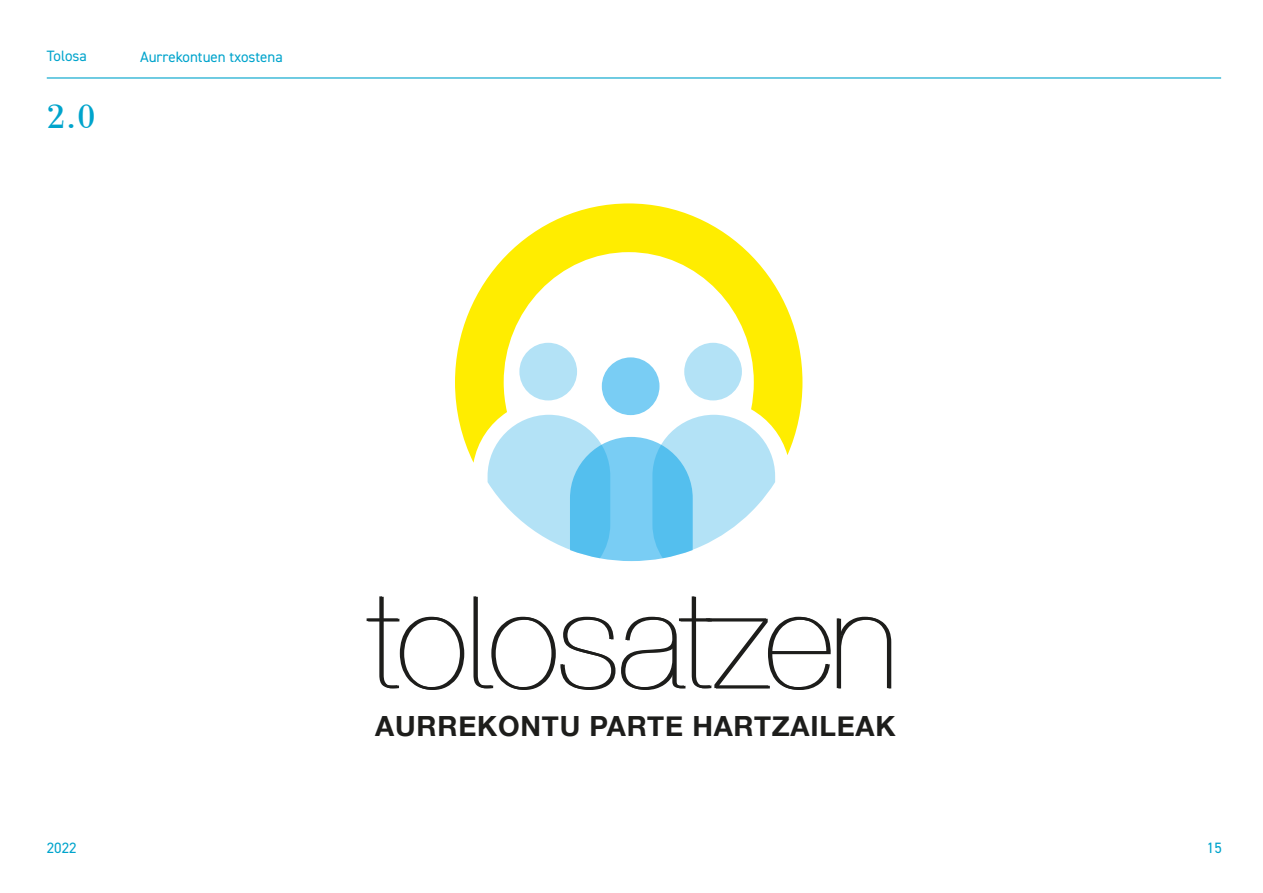
<style>
.page{position:relative;width:1263px;height:893px;background:#fff}
.page>*{position:absolute;margin:0;border:0;box-sizing:border-box;transform-origin:0 0}
.t1{font:36px "Filosofia Unicase";color:#00a4cc}
.t2{font:700 27.75px "Helvetica Neue";letter-spacing:.03em;color:#1d1d1b}
.t3{font:15px "DIN2014";color:#00a4cc}
</style>
<div class="page">
<svg style="left:367px;top:596px;width:97px;height:94px"></svg>
<svg style="left:473px;top:596px;width:142px;height:94px"></svg>
<svg style="left:621px;top:596px;width:210px;height:94px"></svg>
<svg style="left:837px;top:617px;width:54px;height:71px"></svg>
<svg style="left:455px;top:203px;width:347px;height:260px"></svg>
<svg style="left:487px;top:343px;width:288px;height:218px"></svg>
<hr style="left:47px;top:77px;width:1174px;height:2px;background:#00a4cc">
<p class="t3" style="left:47px;top:47px;width:42px">Tolosa</p>
<h1 class="t1" style="left:47px;top:95px;width:51px">2.0</h1>
<p class="t3" style="left:140px;top:47px;width:144px">Aurrekontuen txostena</p>
<h2 class="t2" style="left:375px;top:704px;width:522px">AURREKONTU PARTE HARTZAILEAK</h2>
<p class="t3" style="left:47px;top:839px;width:31px">2022</p>
<p class="t3" style="left:1207px;top:839px;width:16px">15</p>
</div>
